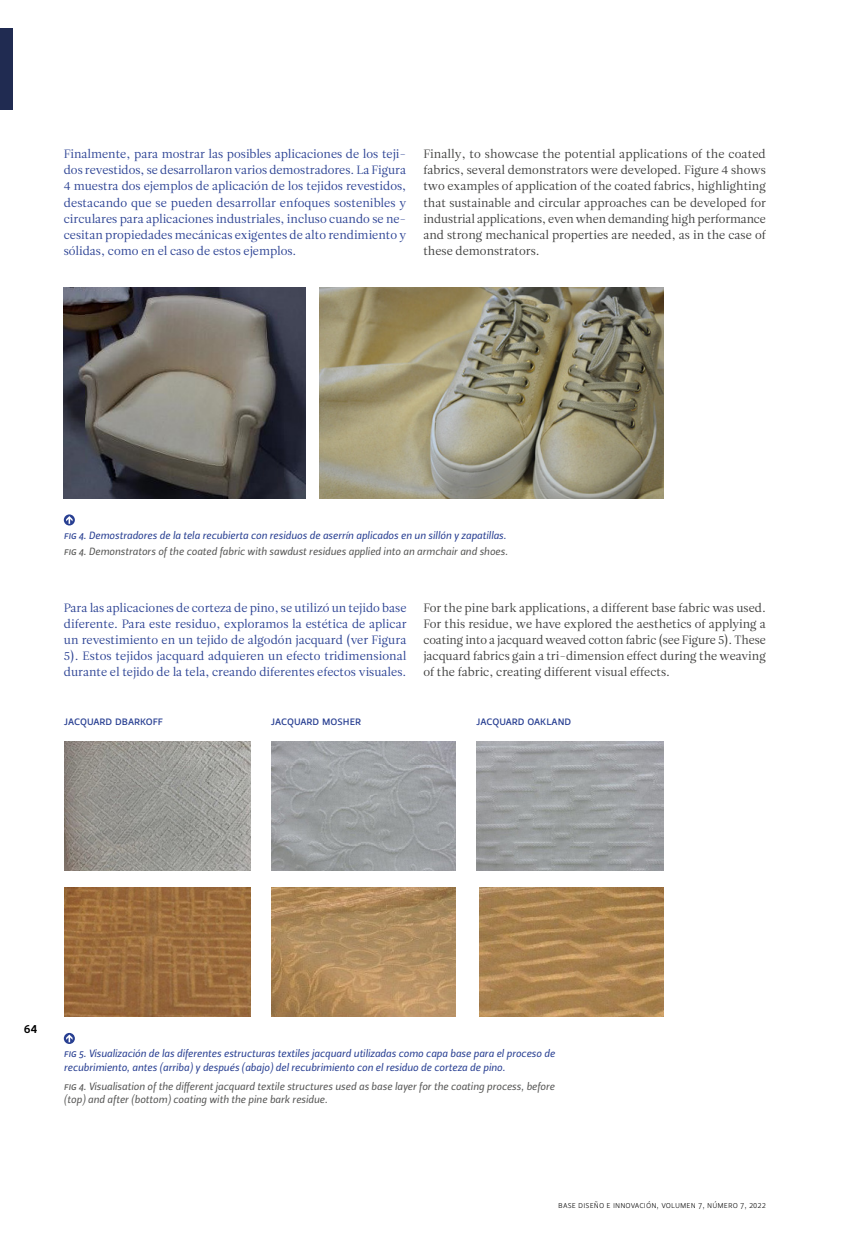
<style>
.page{position:relative;width:851px;height:1246px;background:#fff}
.page>*{position:absolute;margin:0;border:0;box-sizing:border-box;transform-origin:0 0}
.t1{font:12px/16.2px "Leitura Roman 1";color:#283f92;text-align:justify}
.t2{font:12px/16.2px "Leitura Roman 1";color:#3c3c3b;text-align:justify}
.t3{font:12px "Leitura Sans Grot 2";color:#283f92}
.t4{font:12px "Leitura Sans Grot 3";color:#000}
.t5{font:10.5px/13.5px "Leitura Sans Italic 2";color:#283f92}
.t6{font:10.5px/13.5px "Leitura Sans Italic 2";color:#575756}
.t7{font:9px "Leitura Sans Grot 1";letter-spacing:.01em;color:#000}
</style>
<div class="page">
<div style="left:0;top:28px;width:13px;height:81px;background:#202b51"></div>
<img style="left:64px;top:288px;width:241px;height:210px">
<img style="left:319px;top:288px;width:344px;height:210px">
<svg style="left:64px;top:514px;width:11px;height:11px"></svg>
<img style="left:64px;top:741px;width:187px;height:130px">
<img style="left:272px;top:741px;width:183px;height:130px">
<img style="left:476px;top:741px;width:187px;height:130px">
<img style="left:64px;top:887px;width:187px;height:130px">
<img style="left:271px;top:887px;width:184px;height:130px">
<img style="left:479px;top:887px;width:184px;height:130px">
<svg style="left:64px;top:1033px;width:11px;height:11px"></svg>
<p class="t1" style="left:64px;top:146px;width:344px">Finalmente, para mostrar las posibles aplicaciones de los teji&shy;dos revestidos, se desarrollaron varios demostradores. La Figura 4 muestra dos ejemplos de aplicación de los tejidos revestidos, destacando que se pueden desarrollar enfoques sostenibles y circulares para aplicaciones industriales, incluso cuando se ne&shy;cesitan propiedades mecánicas exigentes de alto rendimiento y sólidas, como en el caso de estos ejemplos.</p>
<p class="t2" style="left:423px;top:146px;width:344px">Finally, to showcase the potential applications of the coated fabrics, several demonstrators were developed. Figure 4 shows two examples of application of the coated fabrics, highlighting that sustainable and circular approaches can be developed for industrial applications, even when demanding high performance and strong mechanical properties are needed, as in the case of these demonstrators.</p>
<p class="t5" style="left:64px;top:528px;width:444px">fig 4. Demostradores de la tela recubierta con residuos de aserrín aplicados en un sillón y zapatillas.</p>
<p class="t6" style="left:64px;top:545px;width:445px">fig 4. Demonstrators of the coated fabric with sawdust residues applied into an armchair and shoes.</p>
<p class="t1" style="left:64px;top:600px;width:344px">Para las aplicaciones de corteza de pino, se utilizó un tejido base diferente. Para este residuo, exploramos la estética de aplicar un revestimiento en un tejido de algodón jacquard (ver Figura 5). Estos tejidos jacquard adquieren un efecto tridimensional durante el tejido de la tela, creando diferentes efectos visuales.</p>
<p class="t3" style="left:64px;top:714px;width:100px">jacquard dbarkoff</p>
<p class="t3" style="left:271px;top:714px;width:91px">jacquard mosher</p>
<p class="t3" style="left:476px;top:714px;width:96px">jacquard oakland</p>
<p class="t2" style="left:423px;top:600px;width:344px">For the pine bark applications, a different base fabric was used.<br>For this residue, we have explored the aesthetics of applying a coating into a jacquard weaved cotton fabric (see Figure 5). These jacquard fabrics gain a tri-dimension effect during the weaving of the fabric, creating different visual effects.</p>
<p class="t4" style="left:24px;top:1022px;width:15px">64</p>
<p class="t5" style="left:64px;top:1047px;width:492px">fig 5. Visualización de las diferentes estructuras textiles jacquard utilizadas como capa base para el proceso de recubrimiento, antes (arriba) y después (abajo) del recubrimiento con el residuo de corteza de pino.</p>
<p class="t6" style="left:64px;top:1079px;width:492px">fig 4. Visualisation of the different jacquard textile structures used as base layer for the coating process, before (top) and after (bottom) coating with the pine bark residue.</p>
<p class="t7" style="left:558px;top:1200px;width:209px">base diseño e innovación, volumen 7, número 7, 2022</p>
</div>
